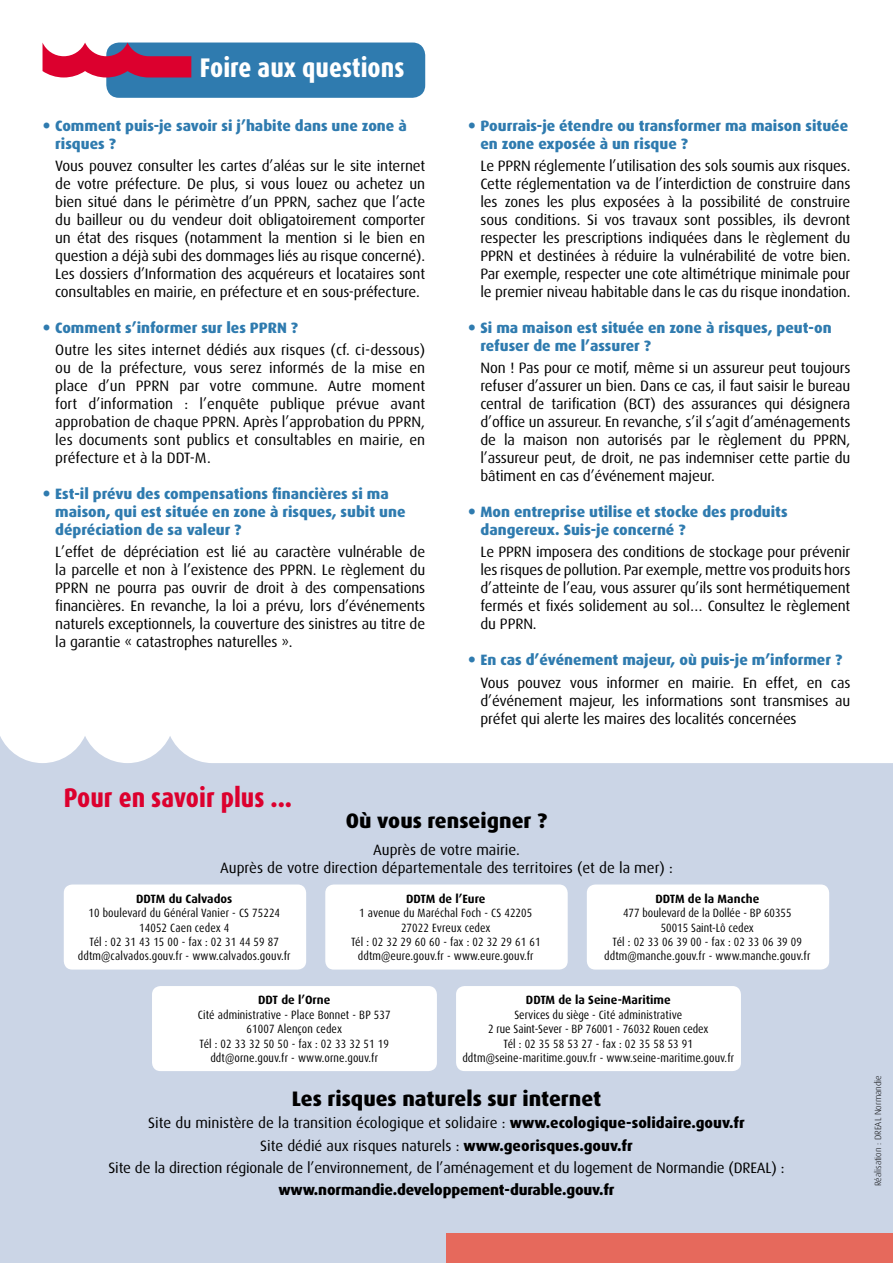
<style>
.page{position:relative;width:893px;height:1263px;background:#fff}
.page>*{position:absolute;margin:0;border:0;box-sizing:border-box;transform-origin:0 0}
.t1{font:800 condensed 27px "Dax OT";color:#dc002e}
.t2{font:800 condensed 27px "Dax OT";color:#fff}
.t3{font:800 21px "Dax OT";color:#000}
.t4{font:15px/18px "Dax OT";letter-spacing:-.01em;color:#000;text-align:justify}
.t5{font:800 15px/18px "Dax OT";color:#2f7baf}
.t6{font:800 15px "Dax OT";letter-spacing:-.01em;color:#000}
.t7{font:condensed 12px/14.4px "Dax OT";letter-spacing:.01em;color:#000;text-align:center}
.t8{font:700 12px "Dax OT";color:#000}
.t9{font:300 9px "Dax OT";color:#000}
.s1{font-weight:800}
</style>
<div class="page">
<div style="left:0;top:736px;width:893px;height:527px;background:#cbd5e6"></div>
<div style="left:106px;top:43px;width:319px;height:55px;background:#2f7baf;border-radius:13px"></div>
<svg style="left:43px;top:43px;width:148px;height:34px"></svg>
<div style="left:64px;top:884px;width:242px;height:85px;background:#fff;border-radius:9px"></div>
<div style="left:325px;top:884px;width:243px;height:85px;background:#fff;border-radius:9px"></div>
<div style="left:587px;top:884px;width:242px;height:85px;background:#fff;border-radius:9px"></div>
<div style="left:152px;top:986px;width:285px;height:85px;background:#fff;border-radius:9px"></div>
<div style="left:456px;top:986px;width:285px;height:85px;background:#fff;border-radius:9px"></div>
<div style="left:446px;top:1233px;width:447px;height:30px;background:#e6695c"></div>
<h1 class="t2" style="left:200px;top:50px;width:206px">Foire aux questions</h1>
<p class="t5" style="left:55px;top:116px;width:353px">Comment puis-je savoir si j’habite dans une zone à risques ?</p>
<p class="t4" style="left:55px;top:157px;width:371px">Vous pouvez consulter les cartes d’aléas sur le site internet de votre préfecture. De plus, si vous louez ou achetez un bien situé dans le périmètre d’un PPRN, sachez que l’acte du bailleur ou du vendeur doit obligatoirement comporter un état des risques (notamment la mention si le bien en question a déjà subi des dommages liés au risque concerné).<br>Les dossiers d’Information des acquéreurs et locataires sont consultables en mairie, en préfecture et en sous-préfecture.</p>
<p class="t5" style="left:55px;top:319px;width:244px">Comment s’informer sur les PPRN ?</p>
<p class="t4" style="left:55px;top:341px;width:371px">Outre les sites internet dédiés aux risques (cf. ci-dessous) ou de la préfecture, vous serez informés de la mise en place d’un PPRN par votre commune. Autre moment fort d’information : l’enquête publique prévue avant approbation de chaque PPRN. Après l’approbation du PPRN, les documents sont publics et consultables en mairie, en préfecture et à la DDT-M.</p>
<p class="t5" style="left:55px;top:485px;width:352px">Est-il prévu des compensations financières si ma maison, qui est située en zone à risques, subit une dépréciation de sa valeur ?</p>
<p class="t4" style="left:55px;top:543px;width:371px">L’effet de dépréciation est lié au caractère vulnérable de la parcelle et non à l’existence des PPRN. Le règlement du PPRN ne pourra pas ouvrir de droit à des compensations financières. En revanche, la loi a prévu, lors d’événements naturels exceptionnels, la couverture des sinistres au titre de la garantie « catastrophes naturelles ».</p>
<p class="t5" style="left:480px;top:116px;width:369px">Pourrais-je étendre ou transformer ma maison située en zone exposée à un risque ?</p>
<p class="t4" style="left:480px;top:157px;width:371px">Le PPRN réglemente l’utilisation des sols soumis aux risques.<br>Cette réglementation va de l’interdiction de construire dans les zones les plus exposées à la possibilité de construire sous conditions. Si vos travaux sont possibles, ils devront respecter les prescriptions indiquées dans le règlement du PPRN et destinées à réduire la vulnérabilité de votre bien.<br>Par exemple, respecter une cote altimétrique minimale pour le premier niveau habitable dans le cas du risque inondation.</p>
<p class="t5" style="left:480px;top:319px;width:353px">Si ma maison est située en zone à risques, peut-on refuser de me l’assurer ?</p>
<p class="t4" style="left:480px;top:359px;width:371px">Non ! Pas pour ce motif, même si un assureur peut toujours refuser d’assurer un bien. Dans ce cas, il faut saisir le bureau central de tarification (BCT) des assurances qui désignera d’office un assureur. En revanche, s’il s’agit d’aménagements de la maison non autorisés par le règlement du PPRN, l’assureur peut, de droit, ne pas indemniser cette partie du bâtiment en cas d’événement majeur.</p>
<p class="t5" style="left:480px;top:503px;width:309px">Mon entreprise utilise et stocke des produits dangereux. Suis-je concerné ?</p>
<p class="t4" style="left:480px;top:543px;width:371px">Le PPRN imposera des conditions de stockage pour prévenir les risques de pollution. Par exemple, mettre vos produits hors d’atteinte de l’eau, vous assurer qu’ils sont hermétiquement fermés et fixés solidement au sol… Consultez le règlement du PPRN.</p>
<p class="t5" style="left:480px;top:651px;width:363px">En cas d’événement majeur, où puis-je m’informer ?</p>
<p class="t4" style="left:480px;top:673px;width:371px">Vous pouvez vous informer en mairie. En effet, en cas d’événement majeur, les informations sont transmises au préfet qui alerte les maires des localités concernées</p>
<h1 class="t1" style="left:64px;top:780px;width:230px">Pour en savoir plus ...</h1>
<h2 class="t3" style="left:346px;top:809px;width:203px">Où vous renseigner ?</h2>
<p class="t4" style="left:220px;top:840px;width:454px;text-align:center">Auprès de votre mairie.<br>Auprès de votre direction départementale des territoires (et de la mer) :</p>
<p class="t8" style="left:136px;top:892px;width:98px">DDTM du Calvados</p>
<p class="t7" style="left:78px;top:906px;width:214px">10 boulevard du Général Vanier - CS 75224<br>14052 Caen cedex 4<br>Tél : 02 31 43 15 00 - fax : 02 31 44 59 87 ddtm@calvados.gouv.fr - www.calvados.gouv.fr</p>
<p class="t8" style="left:406px;top:892px;width:81px">DDTM de l’Eure</p>
<p class="t7" style="left:351px;top:906px;width:191px">1 avenue du Maréchal Foch - CS 42205<br>27022 Evreux cedex<br>Tél : 02 32 29 60 60 - fax : 02 32 29 61 61 ddtm@eure.gouv.fr - www.eure.gouv.fr</p>
<p class="t8" style="left:655px;top:892px;width:105px">DDTM de la Manche</p>
<p class="t7" style="left:604px;top:906px;width:208px">477 boulevard de la Dollée - BP 60355<br>50015 Saint-Lô cedex<br>Tél : 02 33 06 39 00 - fax : 02 33 06 39 09 ddtm@manche.gouv.fr - www.manche.gouv.fr</p>
<p class="t8" style="left:258px;top:993px;width:74px">DDT de l’Orne</p>
<p class="t7" style="left:198px;top:1007px;width:194px">Cité administrative - Place Bonnet - BP 537<br>61007 Alençon cedex<br>Tél : 02 33 32 50 50 - fax : 02 33 32 51 19 ddt@orne.gouv.fr - www.orne.gouv.fr</p>
<p class="t8" style="left:526px;top:993px;width:146px">DDTM de la Seine-Maritime</p>
<p class="t7" style="left:462px;top:1007px;width:273px">Services du siège - Cité administrative<br>2 rue Saint-Sever - BP 76001 - 76032 Rouen cedex<br>Tél : 02 35 58 53 27 - fax : 02 35 58 53 91 ddtm@seine-maritime.gouv.fr - www.seine-maritime.gouv.fr</p>
<h2 class="t3" style="left:292px;top:1087px;width:311px">Les risques naturels sur internet</h2>
<p class="t4" style="left:108px;top:1112px;width:677px;line-height:22.2px;text-align:center">Site du ministère de la transition écologique et solidaire : <span class="s1">www.ecologique-solidaire.gouv.fr<br></span>Site dédié aux risques naturels : <span class="s1">www.georisques.gouv.fr<br></span>Site de la direction régionale de l’environnement, de l’aménagement et du logement de Normandie (DREAL) :</p>
<p class="t6" style="left:278px;top:1181px;width:337px">www.normandie.developpement-durable.gouv.fr</p>
<p class="t9" style="left:873px;top:1186px;width:113px;rotate:-90deg">Réalisation : DREAL Normandie</p>
</div>
